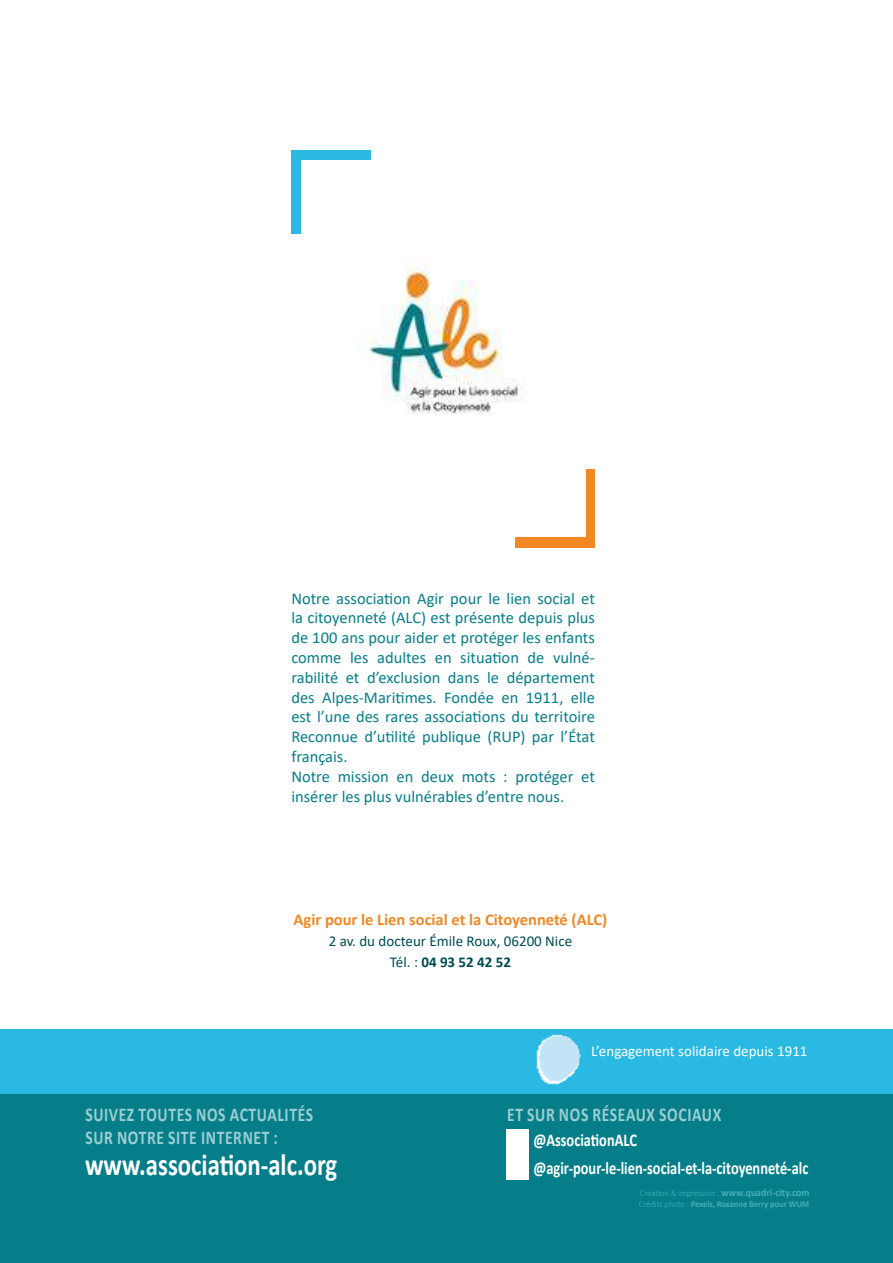
<style>
.page{position:relative;width:893px;height:1263px;background:#fff}
.page>*{position:absolute;margin:0;border:0;box-sizing:border-box;transform-origin:0 0}
.t1{font:700 30.9px "Calibri";color:#fff;scale:.8 1}
.t2{font:700 19.5px/22.4px "Calibri";letter-spacing:.04em;color:#9bced1;scale:.8 1}
.t3{font:700 18px/27.9px "Calibri";color:#fff;scale:.8 1}
.t4{font:16.5px/19.8px "Calibri";color:#067e8a}
.t5{font:700 16.5px "Calibri";color:#f18823}
.t6{font:15px/21px "Calibri";color:#004c53;text-align:center}
.t7{font:15px "Calibri";color:#fff}
.t8{font:300 9px/11.6px "Calibri";color:#42b0b6;scale:.94 1}
.s1{font-weight:700}
.s2{font-weight:700;font-size:10.5px}
</style>
<div class="page">
<div style="left:291px;top:150px;width:80px;height:84px;background:#2ab9e2"></div>
<div style="left:515px;top:469px;width:80px;height:79px;background:#f18823"></div>
<div style="left:301px;top:160px;width:284px;height:376px;background:#fff"></div>
<img style="left:368px;top:265px;width:154px;height:149px">
<div style="left:0;top:1029px;width:893px;height:66px;background:#2ab9e2"></div>
<div style="left:0;top:1095px;width:893px;height:168px;background:#067e8a"></div>
<img style="left:536px;top:1050px;width:24px;height:35px">
<img style="left:538px;top:1034px;width:43px;height:49px">
<img style="left:507px;top:1129px;width:21px;height:50px">
<p class="t4" style="left:291px;top:588px;width:305px">Notre association Agir pour le lien social et la citoyenneté (ALC) est présente depuis plus de 100 ans pour aider et protéger les enfants comme les adultes en situation de vulné&shy;rabilité et d’exclusion dans le département des Alpes-Maritimes. Fondée en 1911, elle est l’une des rares associations du territoire Reconnue d’utilité publique (RUP) par l’État français.<br>Notre mission en deux mots : protéger et insérer les plus vulnérables d’entre nous.</p>
<p class="t5" style="left:294px;top:908px;width:315px">Agir pour le Lien social et la Citoyenneté (ALC)</p>
<p class="t6" style="left:329px;top:930px;width:245px">2 av. du docteur Émile Roux, 06200 Nice<br>Tél. : <span class="s1">04 93 52 42 52</span></p>
<p class="t2" style="left:85px;top:1103px;width:286px">SUIVEZ TOUTES NOS ACTUALITÉS<br>SUR NOTRE SITE INTERNET :</p>
<h1 class="t1" style="left:85px;top:1142px;width:317px">www.association-alc.org</h1>
<p class="t7" style="left:591px;top:1040px;width:218px">L’engagement solidaire depuis 1911</p>
<p class="t2" style="left:507px;top:1103px;width:269px">ET SUR NOS RÉSEAUX SOCIAUX</p>
<p class="t3" style="left:533px;top:1125px;width:345px">@AssociationALC @agir-pour-le-lien-social-et-la-citoyenneté-alc</p>
<p class="t8" style="left:639px;top:1187px;width:183px">Création &amp; impression : <span class="s2">www.quadri-city.com<br></span>Crédits photo : <span class="s1">Pexels, Roxanne Berry pour WUM</span></p>
</div>
